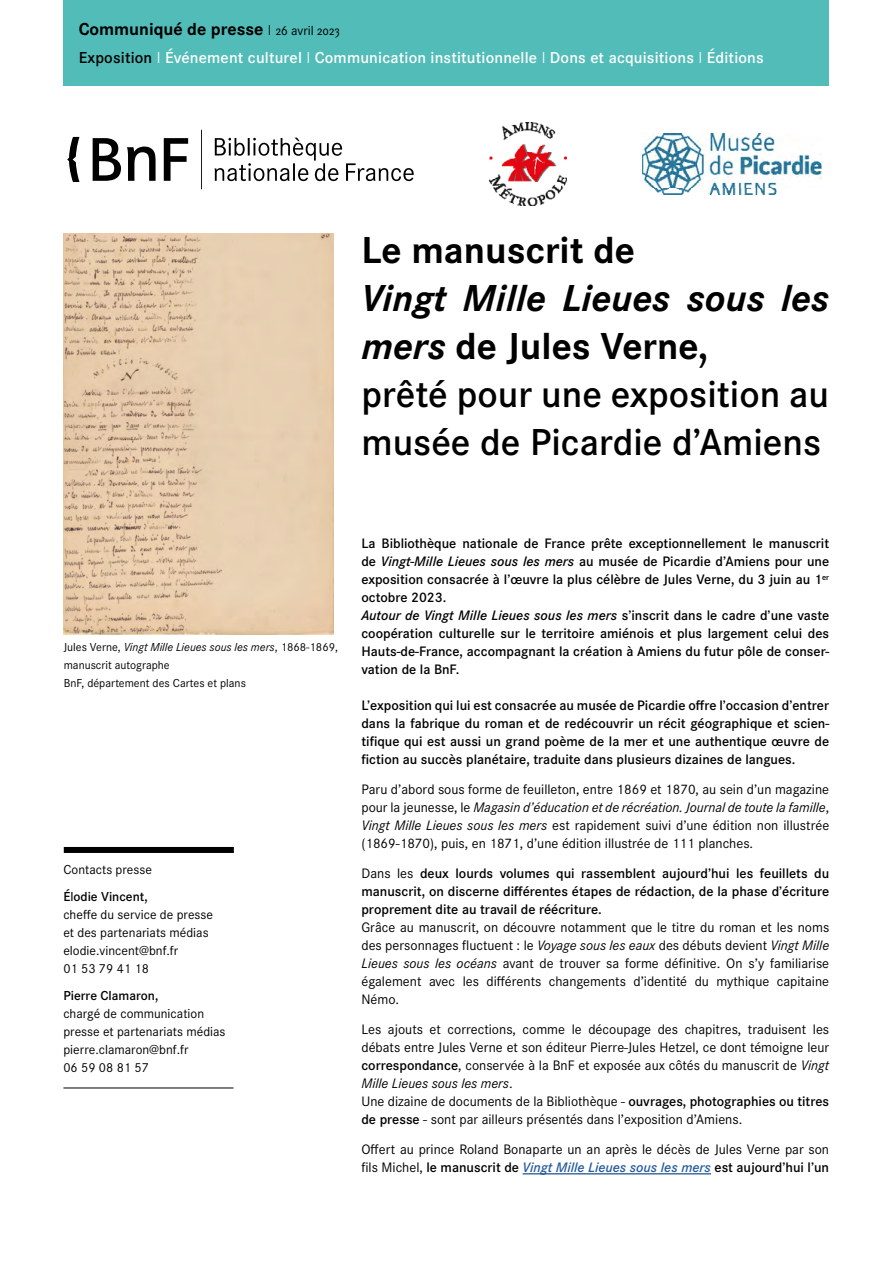
<style>
.page{position:relative;width:893px;height:1263px;background:#fff}
.page>*{position:absolute;margin:0;border:0;box-sizing:border-box;transform-origin:0 0}
.t1{font:600 39px/48px "Corporate S";color:#000}
.t2{font:italic 700 39px/48px "Corporate S";color:#000}
.t3{font:700 39px "Corporate S";color:#000}
.t4{font:700 18px "Corporate S";color:#000}
.t5{font:600 16.5px "Corporate S";letter-spacing:.01em;color:#fff}
.t6{font:14.25px/18px "Corporate S";color:#000;text-align:justify}
.t7{font:600 14.25px/18px "Corporate S";color:#000;text-align:justify}
.t8{font:13.5px/18px "Corporate S";color:#000}
.t9{font:600 13.5px "Corporate S";color:#000}
.t10{font:12px/18px "Corporate S";color:#000}
.s1{font-weight:300;font-size:15px}
.s2{font-weight:400;font-size:13.5px}
.s3{color:#000}
.s4{font-weight:300}
.s5{font-style:normal}
.s6{font-style:italic}
.s7{font-weight:500}
.s8{font-weight:400}
.s9{font-weight:600}
.s10{font-weight:600;font-style:italic;color:#275b9b}
</style>
<div class="page">
<hr style="left:63px;top:1087px;width:171px;height:1px;background:#000">
<div style="left:64px;top:847px;width:170px;height:6px;background:#000"></div>
<hr style="left:523px;top:1173px;width:188px;height:1px;background:#275b9b">
<div style="left:64px;top:0;width:765px;height:85px;background:#51bcb8"></div>
<svg style="left:67px;top:130px;width:347px;height:59px"></svg>
<img style="left:489px;top:122px;width:77px;height:84px">
<img style="left:642px;top:133px;width:179px;height:62px">
<img style="left:64px;top:234px;width:270px;height:400px">
<p class="t4" style="left:79px;top:19px;width:262px">Communiqué de presse <span class="s1">I</span> <span class="s2">26 avril 2023</span></p>
<p class="t5" style="left:79px;top:48px;width:687px"><span class="s3">Exposition</span> <span class="s4">I</span> Événement culturel <span class="s4">I</span> Communication institutionnelle <span class="s4">I</span> Dons et acquisitions <span class="s4">I</span> Éditions</p>
<p class="t3" style="left:361px;top:228px;width:275px">Le manuscrit de</p>
<h1 class="t2" style="left:361px;top:275px;width:469px">Vingt Mille Lieues sous les mers <span class="s5">de Jules Verne,</span></h1>
<p class="t1" style="left:361px;top:371px;width:469px">prêté pour une exposition au musée de Picardie d’Amiens</p>
<p class="t10" style="left:64px;top:638px;width:276px">Jules Verne, <span class="s6">Vingt Mille Lieues sous les mers</span>, 1868-1869, manuscrit autographe<br>BnF, département des Cartes et plans</p>
<p class="t8" style="left:63px;top:861px;width:90px">Contacts presse</p>
<p class="t9" style="left:63px;top:889px;width:86px">É<span class="s7">l</span>odie Vincent,</p>
<p class="t8" style="left:63px;top:906px;width:151px">chefe du service de presse et des partenariats médias elodie.vincent@bnf.fr<br>01 53 79 41 18</p>
<p class="t9" style="left:63px;top:988px;width:96px">Pierre Clamaron,</p>
<p class="t8" style="left:63px;top:1005px;width:164px">chargé de communication presse et partenariats médias pierre.clamaron@bnf.fr<br>06 59 08 81 57</p>
<p class="t7" style="left:361px;top:535px;width:469px;text-align:left">La Bibliothèque nationale de France prête exceptionnellement le manuscrit de <span class="s6">Vingt-Mille Lieues sous les mers</span> au musée de Picardie d’Amiens pour une exposition consacrée à l’œuvre la plus célèbre de Jules Verne, du 3 juin au 1<sup>er </sup>octobre 2023.<br><span class="s6">Autour de Vingt Mille Lieues sous les mers</span> s’inscrit dans le cadre d’une vaste coopération culturelle sur le territoire amiénois et plus largement celui des Hauts-de-France, accompagnant la création à Amiens du futur pôle de conser&shy;vation de la BnF.</p>
<p class="t7" style="left:361px;top:697px;width:469px">L’exposition qui lui est consacrée au musée de Picardie ofre l’occasion d’entrer dans la fabrique du roman et de redécouvrir un récit géographique et scien&shy;tifque qui est aussi un grand poème de la mer et une authentique œuvre de fction au succès planétaire, traduite dans plusieurs dizaines de langues.</p>
<p class="t6" style="left:361px;top:781px;width:469px">Paru d’abord sous forme de feuilleton, entre 1869 et 1870, au sein d’un magazine pour la jeunesse, le <span class="s6">Magasin d’éducation et de récréation. Journal de toute la famille</span>, <span class="s6">Vingt Mille Lieues sous les mers</span> est rapidement suivi d’une édition non illustrée (1869-1870), puis, en 1871, d’une édition illustrée de 111 planches.</p>
<p class="t7" style="left:361px;top:865px;width:469px"><span class="s8">Dans les</span> deux lourds volumes qui rassemblent aujourd’hui les feuillets du manuscrit, on discerne diférentes étapes de rédaction, de la phase d’écriture proprement dite au travail de réécriture.</p>
<p class="t6" style="left:361px;top:919px;width:469px">Grâce au manuscrit, on découvre notamment que le titre du roman et les noms des personnages fuctuent : le <span class="s6">Voyage sous les eaux</span> des débuts devient <span class="s6">Vingt Mille Lieues sous les océans</span> avant de trouver sa forme défnitive. On s’y familiarise également avec les diférents changements d’identité du mythique capitaine Némo.</p>
<p class="t6" style="left:361px;top:1021px;width:469px;text-align:left">Les ajouts et corrections, comme le découpage des chapitres, traduisent les débats entre Jules Verne et son éditeur Pierre-Jules Hetzel, ce dont témoigne leur <span class="s9">correspondance</span>, conservée à la BnF et exposée aux côtés du manuscrit de <span class="s6">Vingt Mille Lieues sous les mers</span>.<br>Une dizaine de documents de la Bibliothèque - <span class="s9">ouvrages, photographies ou titres de presse</span> - sont par ailleurs présentés dans l’exposition d’Amiens.</p>
<p class="t6" style="left:361px;top:1141px;width:469px">Ofert au prince Roland Bonaparte un an après le décès de Jules Verne par son fls Michel, <span class="s9">le manuscrit de</span> <span class="s10">Vingt Mille Lieues sous les mers</span> <span class="s9">est aujourd’hui l’un</span></p>
</div>
